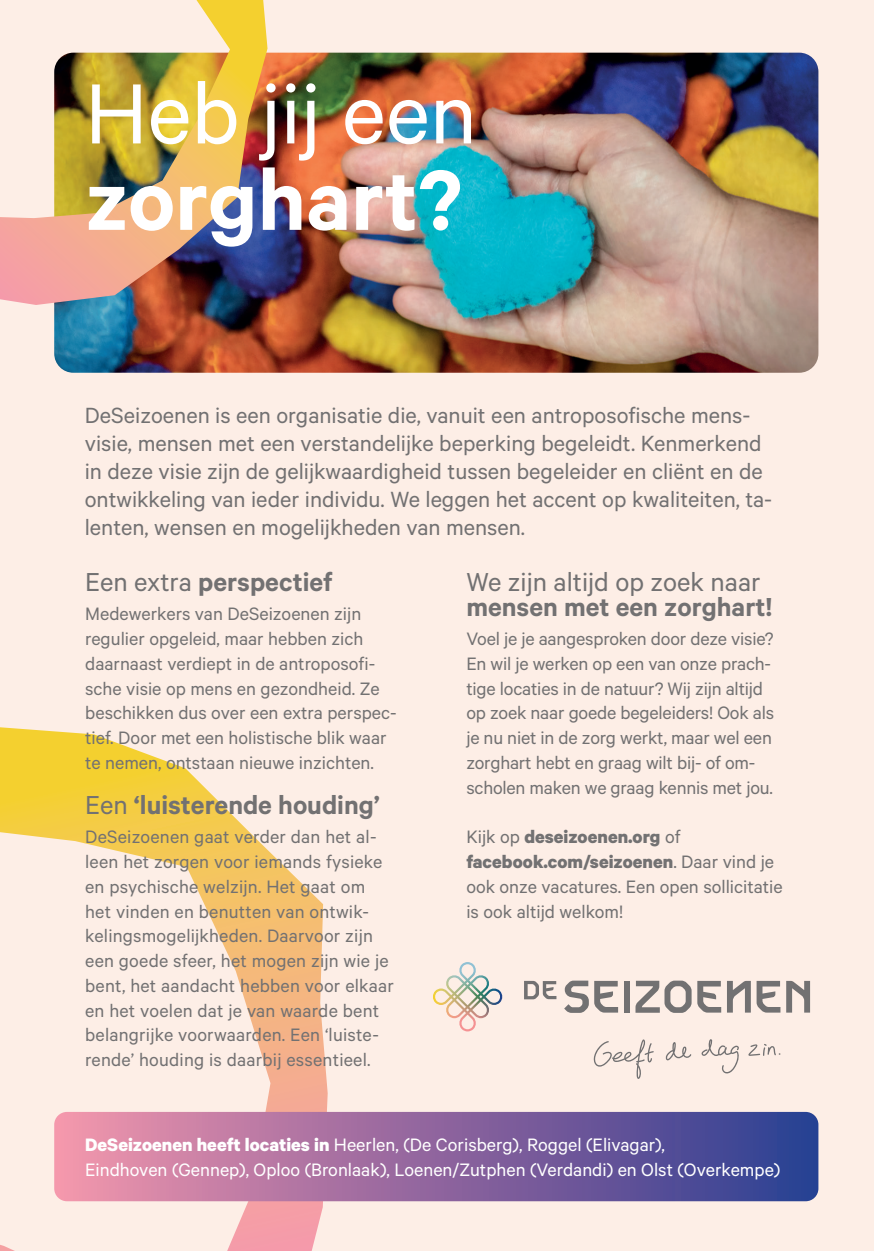
<style>
.page{position:relative;width:874px;height:1251px;background:#fff}
.page>*{position:absolute;margin:0;border:0;box-sizing:border-box;transform-origin:0 0}
.t1{font:95.85px "Calibre";color:#fff}
.t2{font:600 95.85px "Calibre";color:#fff}
.t3{font:600 29.25px "Calibre";color:#727172}
.t4{font:29.25px "Calibre";color:#727172}
.t5{font:24.75px/28.1px "Calibre";color:#727172}
.t6{font:20.25px/24.8px "Calibre";color:#727172}
.t7{font:20.25px/24.8px "Calibre";color:#fff}
.s1{font-weight:400}
.s2{font-weight:700}
</style>
<div class="page">
<div style="left:0;top:0;width:874px;height:1250px;background:#fdeee6"></div>
<img style="left:54px;top:53px;width:764px;height:319px">
<svg style="left:0;top:727px;width:328px;height:523px"></svg>
<img style="left:0;top:0;width:267px;height:305px">
<svg style="left:54px;top:1111px;width:764px;height:89px;background:#90689f"></svg>
<img style="left:433px;top:962px;width:70px;height:69px">
<svg style="left:786px;top:980px;width:24px;height:32px"></svg>
<div style="left:624px;top:980px;width:6px;height:32px;background:#727172"></div>
<svg style="left:635px;top:980px;width:56px;height:32px"></svg>
<svg style="left:727px;top:980px;width:53px;height:32px"></svg>
<svg style="left:697px;top:980px;width:24px;height:32px"></svg>
<svg style="left:564px;top:980px;width:54px;height:32px"></svg>
<svg style="left:524px;top:980px;width:32px;height:19px"></svg>
<svg style="left:593px;top:1039px;width:187px;height:39px"></svg>
<h1 class="t1" style="left:85px;top:58px;width:393px">Heb jij een</h1>
<h1 class="t2" style="left:85px;top:143px;width:378px">zorghart?</h1>
<p class="t5" style="left:85px;top:400px;width:689px">DeSeizoenen is een organisatie die, vanuit een antroposofische mens&shy;visie, mensen met een verstandelijke beperking begeleidt. Kenmerkend in deze visie zijn de gelijkwaardigheid tussen begeleider en cliënt en de ontwikkeling van ieder individu. We leggen het accent op kwaliteiten, ta&shy;lenten, wensen en mogelijkheden van mensen.</p>
<h2 class="t3" style="left:85px;top:564px;width:249px"><span class="s1">Een extra</span> perspectief</h2>
<p class="t6" style="left:85px;top:600px;width:313px">Medewerkers van DeSeizoenen zijn regulier opgeleid, maar hebben zich daarnaast verdiept in de antroposofi&shy;sche visie op mens en gezondheid. Ze beschikken dus over een extra perspec&shy;tief. Door met een holistische blik waar te nemen, ontstaan nieuwe inzichten.</p>
<h2 class="t3" style="left:85px;top:787px;width:296px"><span class="s1">Een</span> ‘luisterende houding’</h2>
<p class="t6" style="left:85px;top:823px;width:310px">DeSeizoenen gaat verder dan het al&shy;leen het zorgen voor iemands fysieke en psychische welzijn. Het gaat om het vinden en benutten van ontwik&shy;kelingsmogelijkheden. Daarvoor zijn een goede sfeer, het mogen zijn wie je bent, het aandacht hebben voor elkaar en het voelen dat je van waarde bent belangrijke voorwaarden. Een ‘luiste&shy;rende’ houding is daarbij essentieel.</p>
<h2 class="t4" style="left:466px;top:564px;width:296px">We zijn altijd op zoek naar</h2>
<h2 class="t3" style="left:466px;top:589px;width:307px">mensen met een zorghart!</h2>
<p class="t6" style="left:466px;top:625px;width:309px">Voel je je aangesproken door deze visie?<br>En wil je werken op een van onze prach&shy;tige locaties in de natuur? Wij zijn altijd op zoek naar goede begeleiders! Ook als je nu niet in de zorg werkt, maar wel een zorghart hebt en graag wilt bij- of om&shy;scholen maken we graag kennis met jou.</p>
<p class="t6" style="left:466px;top:823px;width:318px">Kijk op <span class="s2">deseizoenen.org</span> of <span class="s2">facebook.com/seizoenen</span>. Daar vind je ook onze vacatures. Een open sollicitatie is ook altijd welkom!</p>
<p class="t7" style="left:85px;top:1131px;width:697px"><span class="s2">DeSeizoenen heeft locaties in</span> Heerlen, (De Corisberg), Roggel (Elivagar),<br>Eindhoven (Gennep), Oploo (Bronlaak), Loenen/Zutphen (Verdandi) en Olst (Overkempe)</p>
</div>
